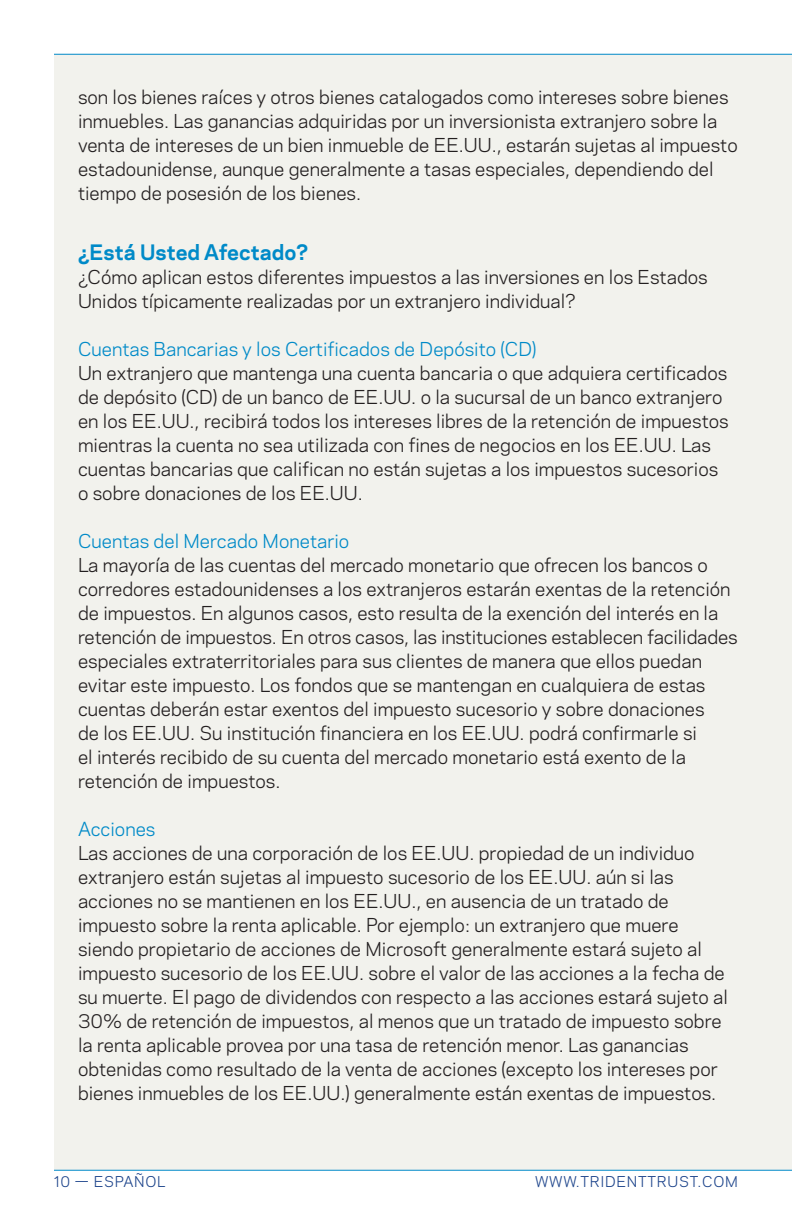
<style>
.page{position:relative;width:792px;height:1224px;background:#fff}
.page>*{position:absolute;margin:0;border:0;box-sizing:border-box;transform-origin:0 0}
.Head_1{font:700 20px "Polaris";color:#008ac8}
._1st_Paragraph{font:18px/24px "Polaris";color:#231f20}
.Head_2{font:18px "Polaris";color:#008ac8}
.t1{font:14px "Polaris";letter-spacing:.05em;color:#1d448b}
</style>
<div class="page">
<div style="left:54px;top:54px;width:738px;height:1116px;background:#f2f2ed"></div>
<hr style="left:54px;top:1170px;width:738px;height:1px;background:#008ac8">
<hr style="left:54px;top:54px;width:738px;height:1px;background:#008ac8">
<p class="_1st_Paragraph" style="left:78px;top:84px;width:661px">son los bienes raíces y otros bienes catalogados como intereses sobre bienes inmuebles. Las ganancias adquiridas por un inversionista extranjero sobre la venta de intereses de un bien inmueble de EE.UU., estarán sujetas al impuesto estadounidense, aunque generalmente a tasas especiales, dependiendo del tiempo de posesión de los bienes.</p>
<p class="Head_1" style="left:78px;top:238px;width:232px">¿Está Usted Afectado?</p>
<p class="_1st_Paragraph" style="left:78px;top:264px;width:631px">¿Cómo aplican estos diferentes impuestos a las inversiones en los Estados<br>Unidos típicamente realizadas por un extranjero individual?</p>
<p class="Head_2" style="left:78px;top:336px;width:460px">Cuentas Bancarias y los Certificados de Depósito (CD)</p>
<p class="_1st_Paragraph" style="left:78px;top:360px;width:652px">Un extranjero que mantenga una cuenta bancaria o que adquiera certificados de depósito (CD) de un banco de EE.UU. o la sucursal de un banco extranjero en los EE.UU., recibirá todos los intereses libres de la retención de impuestos mientras la cuenta no sea utilizada con fines de negocios en los EE.UU. Las cuentas bancarias que califican no están sujetas a los impuestos sucesorios o sobre donaciones de los EE.UU.</p>
<p class="Head_2" style="left:78px;top:528px;width:273px">Cuentas del Mercado Monetario</p>
<p class="_1st_Paragraph" style="left:78px;top:552px;width:661px">La mayoría de las cuentas del mercado monetario que ofrecen los bancos o corredores estadounidenses a los extranjeros estarán exentas de la retención de impuestos. En algunos casos, esto resulta de la exención del interés en la retención de impuestos. En otros casos, las instituciones establecen facilidades especiales extraterritoriales para sus clientes de manera que ellos puedan evitar este impuesto. Los fondos que se mantengan en cualquiera de estas cuentas deberán estar exentos del impuesto sucesorio y sobre donaciones<br>de los EE.UU. Su institución financiera en los EE.UU. podrá confirmarle si<br>el interés recibido de su cuenta del mercado monetario está exento de la retención de impuestos.</p>
<p class="Head_2" style="left:78px;top:816px;width:79px">Acciones</p>
<p class="_1st_Paragraph" style="left:78px;top:840px;width:651px">Las acciones de una corporación de los EE.UU. propiedad de un individuo extranjero están sujetas al impuesto sucesorio de los EE.UU. aún si las acciones no se mantienen en los EE.UU., en ausencia de un tratado de impuesto sobre la renta aplicable. Por ejemplo: un extranjero que muere siendo propietario de acciones de Microsoft generalmente estará sujeto al impuesto sucesorio de los EE.UU. sobre el valor de las acciones a la fecha de su muerte. El pago de dividendos con respecto a las acciones estará sujeto al 30% de retención de impuestos, al menos que un tratado de impuesto sobre la renta aplicable provea por una tasa de retención menor. Las ganancias obtenidas como resultado de la venta de acciones (excepto los intereses por bienes inmuebles de los EE.UU.) generalmente están exentas de impuestos.</p>
<p class="t1" style="left:54px;top:1171px;width:113px">10 — ESPAÑOL</p>
<p class="t1" style="left:535px;top:1171px;width:204px">WWW.TRIDENTTRUST.COM</p>
</div>
